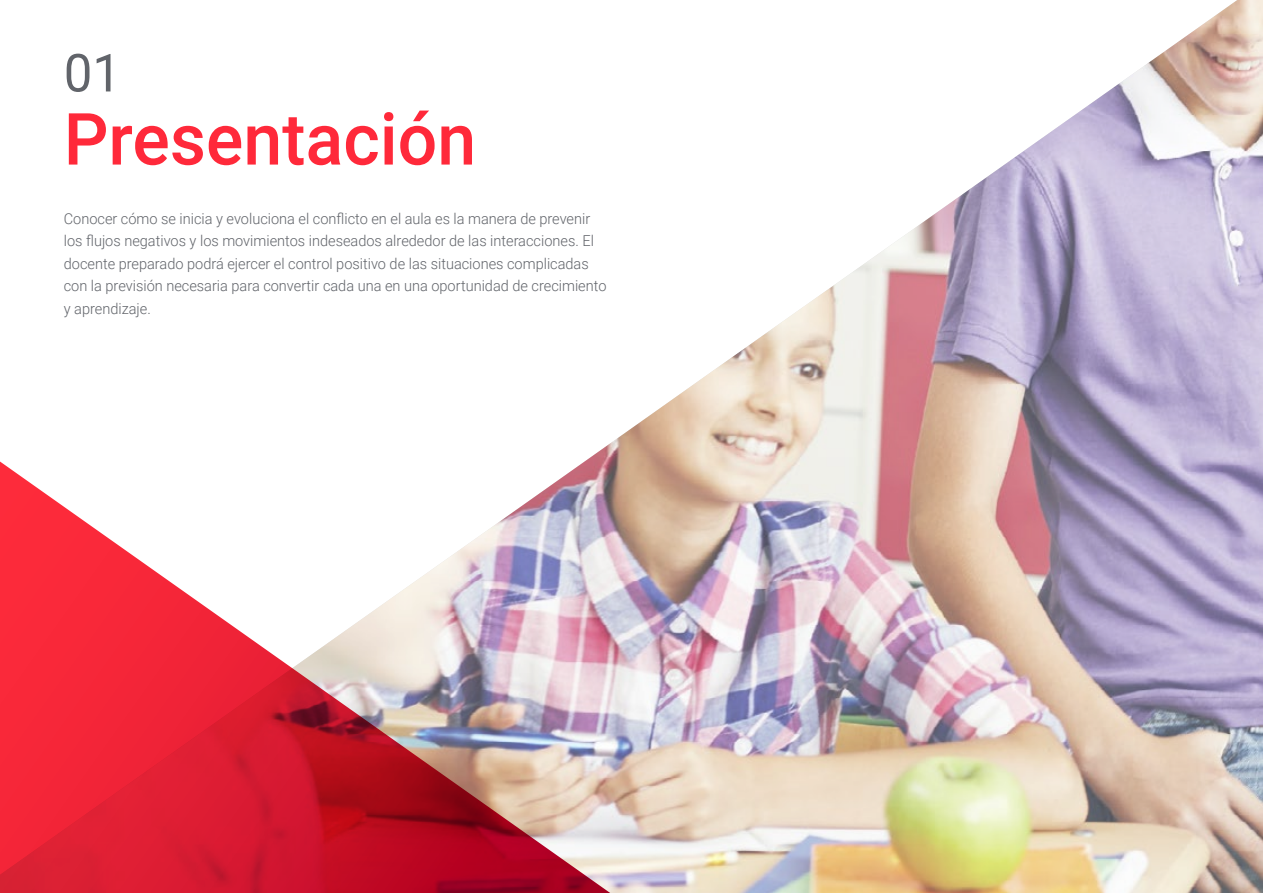
<style>
.page{position:relative;width:1263px;height:893px;background:#fff}
.page>*{position:absolute;margin:0;border:0;box-sizing:border-box;transform-origin:0 0}
.t1{font:500 72px "Roboto";color:#ff293a}
.t2{font:52.5px "Roboto";color:#61646a}
.t3{font:300 15px/22.5px "Roboto";color:#61646a}
</style>
<div class="page">
<img style="left:606px;top:0;width:657px;height:893px">
<svg style="left:0;top:446px;width:640px;height:447px"></svg>
<h2 class="t2" style="left:64px;top:36px;width:59px">01</h2>
<h1 class="t1" style="left:64px;top:89px;width:414px">Presentación</h1>
<p class="t3" style="left:64px;top:207px;width:544px">Conocer cómo se inicia y evoluciona el conflicto en el aula es la manera de prevenir los flujos negativos y los movimientos indeseados alrededor de las interacciones. El docente preparado podrá ejercer el control positivo de las situaciones complicadas con la previsión necesaria para convertir cada una en una oportunidad de crecimiento y aprendizaje.</p>
</div>
